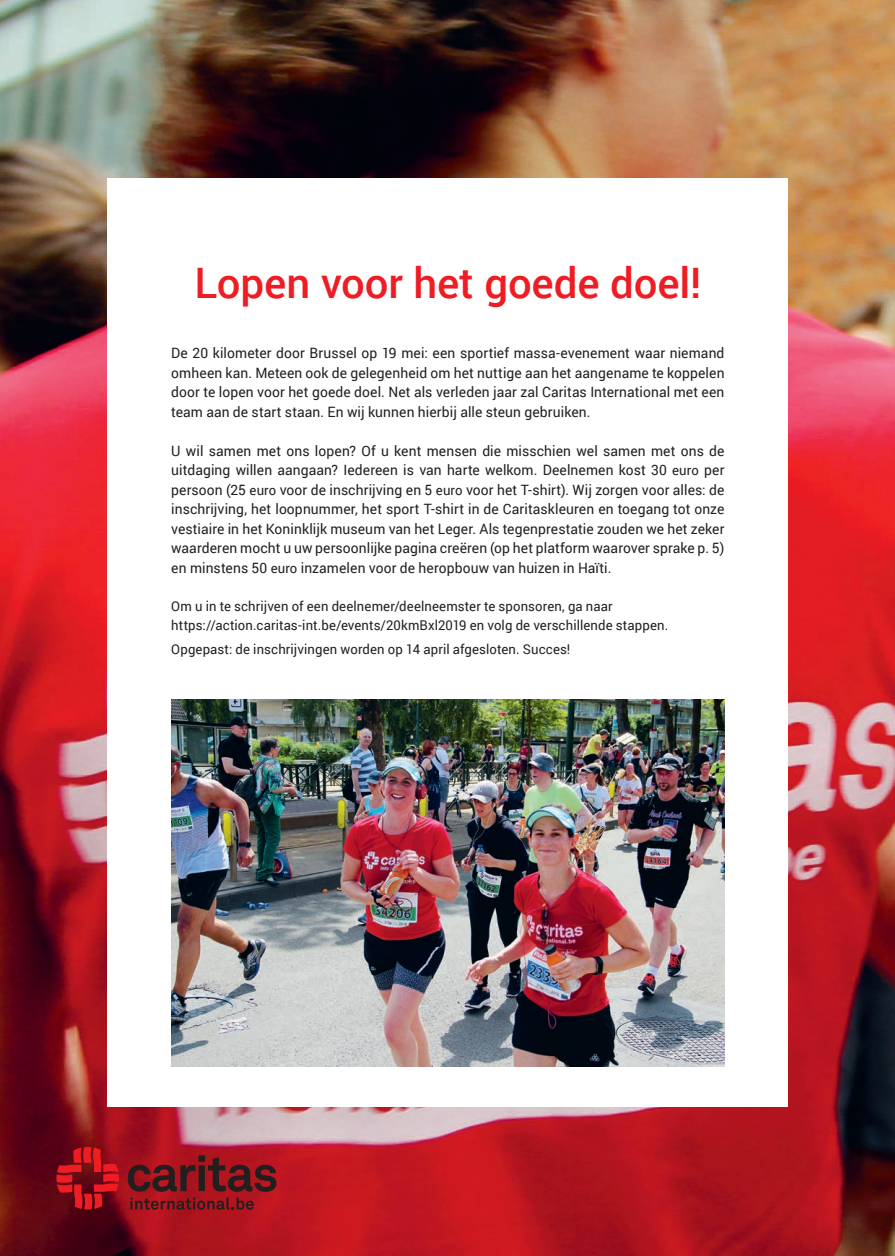
<style>
.page{position:relative;width:895px;height:1256px;background:#fff}
.page>*{position:absolute;margin:0;border:0;box-sizing:border-box;transform-origin:0 0}
.t1{font:500 42px "Roboto";letter-spacing:-.005em;color:#ee1d23}
.t2{font:14.25px/19.5px "Roboto";letter-spacing:.01em;color:#231f20;text-align:justify}
.t3{font:13.5px/18.8px "Roboto";letter-spacing:.01em;color:#231f20}
.s1{font-size:13.5px}
</style>
<div class="page">
<img style="left:0;top:0;width:894px;height:1256px">
<div style="left:107px;top:178px;width:681px;height:929px;background:#fff"></div>
<img style="left:171px;top:700px;width:553px;height:367px">
<svg style="left:56px;top:1147px;width:63px;height:63px;background:#9d0f1a"></svg>
<svg style="left:128px;top:1155px;width:148px;height:55px;background:#80171e"></svg>
<h1 class="t1" style="left:194px;top:254px;width:508px">Lopen voor het goede doel!</h1>
<p class="t2" style="left:171px;top:343px;width:554px">De 20 kilometer door Brussel op 19 mei: een sportief massa-evenement waar niemand omheen kan. Meteen ook de gelegenheid om het nuttige aan het aangename te koppelen door te lopen voor het goede doel. Net als verleden jaar zal Caritas International met een team aan de start staan. En wij kunnen hierbij alle steun gebruiken.</p>
<p class="t2" style="left:171px;top:440px;width:554px">U wil samen met ons lopen? Of u kent mensen die misschien wel samen met ons de uitdaging willen aangaan? Iedereen is van harte welkom. Deelnemen kost 30 <span class="s1">euro</span> per persoon (25 <span class="s1">euro</span> voor de inschrijving en 5 <span class="s1">euro</span> voor het T-shirt). Wij zorgen voor alles: de inschrijving, het loopnummer, het sport T-shirt in de Caritaskleuren en toegang tot onze vestiaire in het Koninklijk museum van het Leger. Als tegenprestatie zouden we het zeker waarderen mocht u uw persoonlijke pagina creëren (op het platform waarover sprake p. 5) en minstens 50 <span class="s1">euro</span> inzamelen voor de heropbouw van huizen in Haïti.</p>
<p class="t3" style="left:171px;top:596px;width:498px">Om u in te schrijven of een deelnemer/deelneemster te sponsoren, ga naar https://action.caritas-int.be/events/20kmBxl2019 en volg de verschillende stappen.</p>
<p class="t3" style="left:171px;top:639px;width:400px">Opgepast: de inschrijvingen worden op 14 april afgesloten. Succes!</p>
</div>
